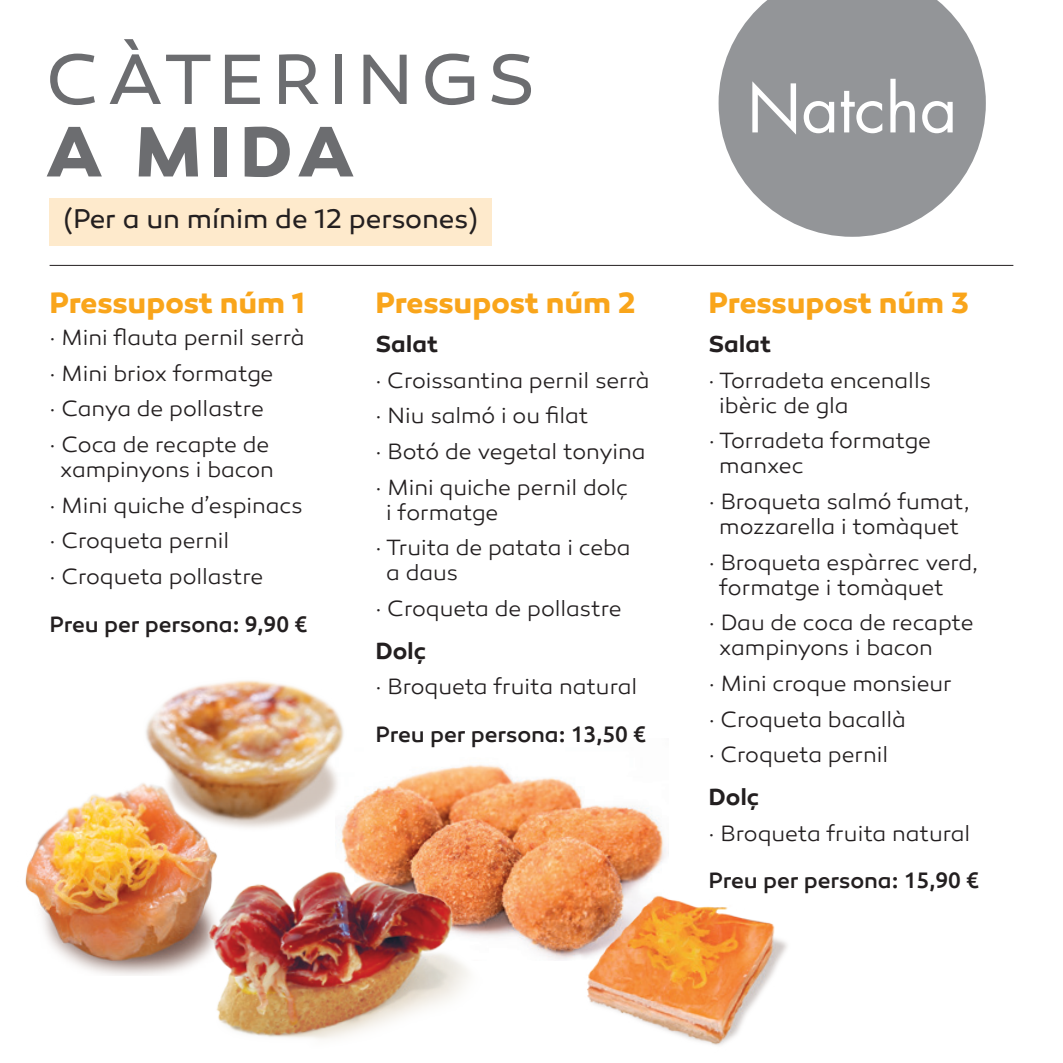
<style>
.page{position:relative;width:1063px;height:1063px;background:#fff}
.page>*{position:absolute;margin:0;border:0;box-sizing:border-box;transform-origin:0 0}
.t1{font:72.5px "Canaro";letter-spacing:.105em;color:#6c6d70}
.t2{font:700 72.5px "Canaro";color:#6c6d70}
.t3{font:700 30px "Canaro";letter-spacing:-.01em;color:#f9a51b}
.t4{font:27.5px "Canaro";letter-spacing:-.005em;color:#231f20}
.t5{font:600 23.75px "Canaro";letter-spacing:-.005em;color:#231f20}
.t6{font:300 22.5px/35.8px "Canaro";letter-spacing:-.005em;color:#231f20}
.t7{font:500 22.5px "Canaro";letter-spacing:-.005em;color:#231f20}
.s1{font-family:"Ubuntu"}
.s2{font-weight:500}
.s3{font-family:"Ubuntu";font-weight:500}
</style>
<div class="page">
<div style="left:50px;top:198px;width:442px;height:48px;background:#feeacc"></div>
<img style="left:145px;top:680px;width:199px;height:148px">
<svg style="left:719px;top:0;width:267px;height:237px;fill:#939598"></svg>
<svg style="left:752px;top:79px;width:201px;height:56px"></svg>
<img style="left:336px;top:739px;width:328px;height:215px">
<img style="left:25px;top:765px;width:218px;height:210px">
<hr style="left:50px;top:265px;width:963px;height:1px;background:#231f20">
<img style="left:128px;top:831px;width:365px;height:208px">
<img style="left:546px;top:841px;width:241px;height:204px">
<h1 class="t1" style="left:46px;top:37px;width:492px">CÀTERINGS</h1>
<h1 class="t2" style="left:46px;top:107px;width:310px">A MIDA</h1>
<p class="t4" style="left:64px;top:203px;width:415px">(Per a un mínim de 12 persones)</p>
<h2 class="t3" style="left:50px;top:284px;width:257px">Pressupost núm 1</h2>
<p class="t6" style="left:50px;top:320px;width:256px">· Mini flauta pernil serrà · Mini briox formatge<br>· Canya de pollastre<br>· Coca de recapte de</p>
<p class="t6" style="left:50px;top:452px;width:255px;text-indent:11px">xampinyons i bacon<br>· Mini quiche d’espinacs · Croqueta pernil<br>· Croqueta pollastre</p>
<p class="t7" style="left:50px;top:610px;width:259px">Preu per persona: <span class="s1">9,90 €</span></p>
<h2 class="t3" style="left:376px;top:284px;width:261px">Pressupost núm 2</h2>
<p class="t5" style="left:376px;top:330px;width:64px">Salat</p>
<p class="t6" style="left:376px;top:363px;width:276px">· Croissantina pernil serrà · Niu salmó i ou filat<br>· Botó de vegetal tonyina · Mini quiche pernil dolç</p>
<p class="t6" style="left:376px;top:495px;width:257px;text-indent:11px">i formatge<br>· Truita de patata i ceba</p>
<p class="t6" style="left:376px;top:555px;width:248px;text-indent:11px">a daus<br>· Croqueta de pollastre</p>
<p class="t5" style="left:376px;top:636px;width:52px">Dolç</p>
<p class="t6" style="left:376px;top:663px;width:272px;line-height:47.8px">· Broqueta fruita natural<br><span class="s2">Preu per persona:</span> <span class="s3">13,50 €</span></p>
<h2 class="t3" style="left:709px;top:284px;width:262px">Pressupost núm 3</h2>
<p class="t5" style="left:709px;top:330px;width:64px">Salat</p>
<p class="t6" style="left:719px;top:368px;width:213px;line-height:25px;text-indent:-11px">· Torradeta encenalls ibèric de gla</p>
<p class="t6" style="left:719px;top:429px;width:213px;line-height:25px;text-indent:-11px">· Torradeta formatge manxec</p>
<p class="t6" style="left:709px;top:489px;width:263px;line-height:25px;text-align:center">· Broqueta salmó fumat, mozzarella i tomàquet</p>
<p class="t6" style="left:719px;top:550px;width:261px;line-height:25px;text-indent:-11px">· Broqueta espàrrec verd, formatge i tomàquet</p>
<p class="t6" style="left:719px;top:611px;width:256px;line-height:25px;text-indent:-11px">· Dau de coca de recapte xampinyons i bacon</p>
<p class="t6" style="left:709px;top:666px;width:245px">· Mini croque monsieur · Croqueta bacallà<br>· Croqueta pernil</p>
<p class="t5" style="left:709px;top:782px;width:52px">Dolç</p>
<p class="t6" style="left:709px;top:809px;width:272px;line-height:47.8px">· Broqueta fruita natural<br><span class="s2">Preu per persona:</span> <span class="s3">15,90 €</span></p>
</div>
